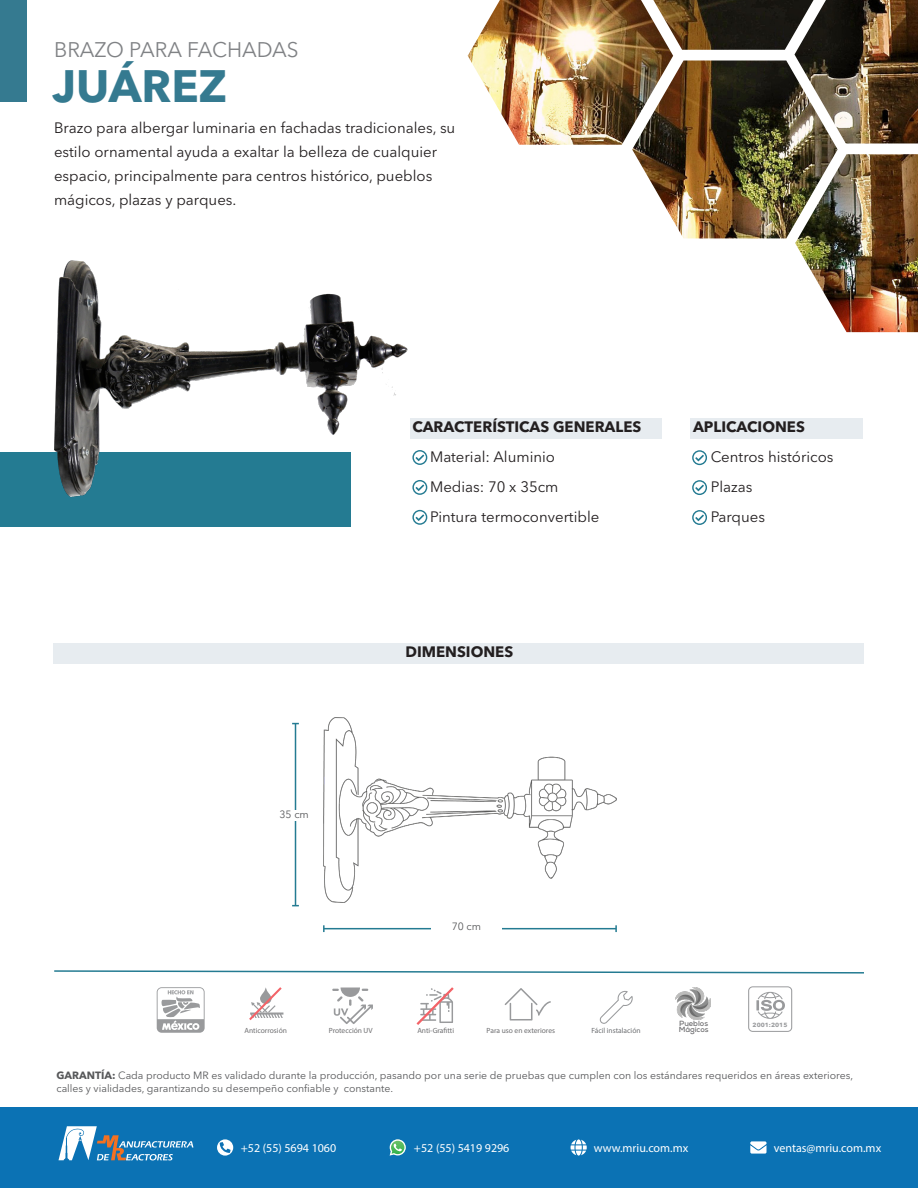
<style>
.page{position:relative;width:918px;height:1188px;background:#fff}
.page>*{position:absolute;margin:0;border:0;box-sizing:border-box;transform-origin:0 0}
.t1{font:700 45px "Avenir Next LT Pro";color:#357a90}
.t2{font:21px "Avenir Next LT Pro";color:#808285}
.List_Items{font:15px/24px "Avenir Next LT Pro";color:#231f20}
.List_Heading{font:700 15px "Avenir Next LT Pro";color:#231f20}
.t3{font:12px "Myriad Pro";color:#fff}
.Note{font:10.5px/12.6px "Avenir Next LT Pro";color:#57585a}
.Note-2{font:7.5px "Myriad Pro";color:#6e6e70}
.Icon_Name{font:7.5px "Myriad Pro";color:#6d6f72}
.Note-3{font:700 7.5px "Nexa";color:#6e6e70}
.t4{font:700 6px "Avenir Next LT Pro";color:#6d6f72;scale:1.06 1}
.s1{font-weight:700}
</style>
<div class="page">
<div style="left:0;top:1107px;width:918px;height:81px;background:#0b72b4"></div>
<div style="left:0;top:0;width:27px;height:102px;background:#357a90"></div>
<svg style="left:217px;top:1139px;width:16px;height:17px"></svg>
<svg style="left:220px;top:1142px;width:11px;height:11px"></svg>
<svg style="left:390px;top:1139px;width:16px;height:17px"></svg>
<svg style="left:571px;top:1139px;width:16px;height:17px"></svg>
<svg style="left:750px;top:1141px;width:17px;height:13px"></svg>
<svg style="left:59px;top:1126px;width:134px;height:34px"></svg>
<div style="left:0;top:452px;width:351px;height:75px;background:#247b92"></div>
<img style="left:54px;top:260px;width:370px;height:250px">
<img style="left:468px;top:0;width:450px;height:332px">
<div style="left:53px;top:643px;width:810px;height:20px;background:#e7ecf0"></div>
<div style="left:410px;top:418px;width:251px;height:20px;background:#e7ecf0"></div>
<svg style="left:412px;top:450px;width:15px;height:15px"></svg>
<svg style="left:412px;top:480px;width:15px;height:15px"></svg>
<svg style="left:412px;top:510px;width:15px;height:15px"></svg>
<div style="left:690px;top:418px;width:173px;height:20px;background:#e7ecf0"></div>
<svg style="left:692px;top:450px;width:15px;height:15px"></svg>
<svg style="left:692px;top:480px;width:15px;height:15px"></svg>
<svg style="left:692px;top:510px;width:15px;height:15px"></svg>
<svg style="left:54px;top:970px;width:810px;height:4px"></svg>
<img style="left:323px;top:717px;width:294px;height:186px">
<hr style="left:324px;top:928px;width:292px;height:1px;background:#247b92">
<svg style="left:615px;top:925px;width:2px;height:7px"></svg>
<svg style="left:323px;top:925px;width:2px;height:7px"></svg>
<div style="left:431px;top:922px;width:71px;height:37px;background:#fff"></div>
<hr style="left:295px;top:724px;width:1px;height:182px;background:#247b92">
<div style="left:272px;top:810px;width:45px;height:10px;background:#fff"></div>
<svg style="left:157px;top:987px;width:48px;height:46px"></svg>
<svg style="left:332px;top:987px;width:41px;height:37px"></svg>
<svg style="left:417px;top:987px;width:37px;height:38px"></svg>
<svg style="left:249px;top:987px;width:34px;height:33px"></svg>
<svg style="left:505px;top:988px;width:46px;height:33px"></svg>
<svg style="left:599px;top:991px;width:34px;height:33px"></svg>
<img style="left:676px;top:988px;width:35px;height:31px">
<svg style="left:748px;top:986px;width:44px;height:46px"></svg>
<h2 class="t2" style="left:54px;top:37px;width:246px">BRAZO PARA FACHADAS</h2>
<h1 class="t1" style="left:52px;top:59px;width:176px">JUÁREZ</h1>
<p class="List_Items" style="left:54px;top:116px;width:403px">Brazo para albergar luminaria en fachadas tradicionales, su estilo ornamental ayuda a exaltar la belleza de cualquier espacio, principalmente para centros histórico, pueblos mágicos, plazas y parques.</p>
<p class="List_Heading" style="left:412px;top:418px;width:230px">CARACTERÍSTICAS GENERALES</p>
<p class="List_Items" style="left:430px;top:445px;width:127px">Material: Aluminio</p>
<p class="List_Items" style="left:430px;top:475px;width:130px">Medias: 70 x 35cm</p>
<p class="List_Items" style="left:430px;top:505px;width:171px">Pintura termoconvertible</p>
<p class="List_Heading" style="left:405px;top:643px;width:109px">DIMENSIONES</p>
<p class="List_Heading" style="left:693px;top:418px;width:113px">APLICACIONES</p>
<p class="List_Items" style="left:711px;top:445px;width:124px">Centros históricos</p>
<p class="List_Items" style="left:711px;top:475px;width:43px">Plazas</p>
<p class="List_Items" style="left:711px;top:505px;width:56px">Parques</p>
<p class="Note" style="left:280px;top:808px;width:31px">35 cm</p>
<p class="Note" style="left:452px;top:920px;width:31px">70 cm</p>
<p class="Note-2" style="left:244px;top:1026px;width:44px">Anticorrosión</p>
<p class="Note-2" style="left:329px;top:1026px;width:45px">Protección UV</p>
<p class="Note-2" style="left:417px;top:1026px;width:38px">Anti-Grafitti</p>
<p class="Note-2" style="left:487px;top:1026px;width:70px">Para uso en exteriores</p>
<p class="Icon_Name" style="left:591px;top:1026px;width:51px">Fácil instalación</p>
<p class="Note-3" style="left:679px;top:1018px;width:30px">Pueblos</p>
<p class="Note-3" style="left:679px;top:1024px;width:31px">Mágicos</p>
<p class="t4" style="left:753px;top:1021px;width:34px">2001:2015</p>
<p class="Note" style="left:56px;top:1069px;width:798px"><span class="s1">GARANTÍA:</span> Cada producto MR es validado durante la producción, pasando por una serie de pruebas que cumplen con los estándares requeridos en áreas exteriores, calles y vialidades, garantizando su desempeño confiable y constante.</p>
<p class="t3" style="left:241px;top:1141px;width:97px">+52 (55) 5694 1060</p>
<p class="t3" style="left:414px;top:1141px;width:97px">+52 (55) 5419 9296</p>
<p class="t3" style="left:594px;top:1141px;width:96px">www.mriu.com.mx</p>
<p class="t3" style="left:774px;top:1141px;width:109px">ventas@mriu.com.mx</p>
</div>
